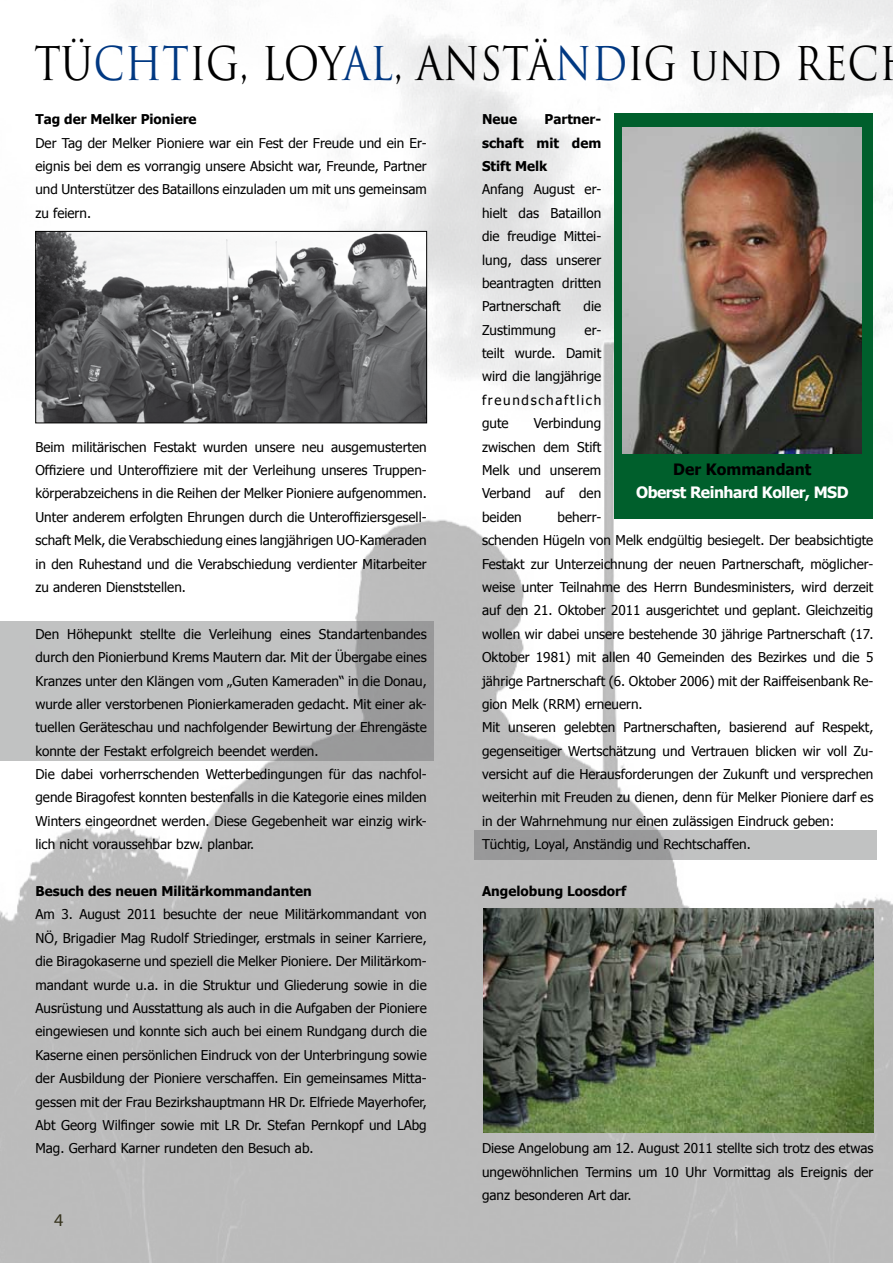
<style>
.page{position:relative;width:893px;height:1263px;background:#fff}
.page>*{position:absolute;margin:0;border:0;box-sizing:border-box;transform-origin:0 0}
.t1{font:45.3px "Trajan Pro";color:#000;scale:.86 1}
.t2{font:700 15.6px "Tahoma";letter-spacing:-.03em;color:#fff}
.t3{font:700 15.6px "Tahoma";color:#000}
.t4{font:13.5px/23.4px "Tahoma";color:#000;text-align:justify}
.t5{font:700 13.5px/23.4px "Tahoma";color:#000;text-align:justify}
.s1{color:#003882}
</style>
<div class="page">
<img style="left:0;top:0;width:893px;height:1263px">
<svg style="left:0;top:621px;width:434px;height:139px;background:#b8b9b9"></svg>
<div style="left:614px;top:114px;width:258px;height:405px;background:#005f2c"></div>
<img style="left:623px;top:128px;width:239px;height:326px">
<svg style="left:475px;top:830px;width:402px;height:29px;background:#adaeae"></svg>
<img style="left:38px;top:233px;width:387px;height:188px">
<div style="left:36px;top:231px;width:391px;height:192px;border:1px solid #000"></div>
<img style="left:483px;top:908px;width:390px;height:225px">
<svg style="left:54px;top:1214px;width:9px;height:12px"></svg>
<h1 class="t1" style="left:34px;top:34px;width:984px">TÜ<span class="s1">CHT</span>IG, LOY<span class="s1">AL</span>, ANSTÄ<span class="s1">ND</span>IG und REC</h1>
<p class="t5" style="left:35px;top:107px;width:163px">Tag der Melker Pioniere</p>
<p class="t4" style="left:35px;top:130px;width:393px">Der Tag der Melker Pioniere war ein Fest der Freude und ein Er&shy;eignis bei dem es vorrangig unsere Absicht war, Freunde, Partner und Unterstützer des Bataillons einzuladen um mit uns gemeinsam zu feiern.</p>
<p class="t4" style="left:35px;top:434px;width:393px">Beim militärischen Festakt wurden unsere neu ausgemusterten Offiziere und Unteroffiziere mit der Verleihung unseres Truppen&shy;körperabzeichens in die Reihen der Melker Pioniere aufgenommen.<br>Unter anderem erfolgten Ehrungen durch die Unteroffiziersgesell&shy;schaft Melk, die Verabschiedung eines langjährigen UO-Kameraden in den Ruhestand und die Verabschiedung verdienter Mitarbeiter zu anderen Dienststellen.</p>
<p class="t4" style="left:35px;top:621px;width:393px;text-align:left">Den Höhepunkt stellte die Verleihung eines Standartenbandes durch den Pionierbund Krems Mautern dar. Mit der Übergabe eines Kranzes unter den Klängen vom „Guten Kameraden“ in die Donau, wurde aller verstorbenen Pionierkameraden gedacht. Mit einer ak&shy;tuellen Geräteschau und nachfolgender Bewirtung der Ehrengäste konnte der Festakt erfolgreich beendet werden.<br>Die dabei vorherrschenden Wetterbedingungen für das nachfol&shy;gende Biragofest konnten bestenfalls in die Kategorie eines milden Winters eingeordnet werden. Diese Gegebenheit war einzig wirk&shy;lich nicht voraussehbar bzw. planbar.</p>
<p class="t5" style="left:35px;top:878px;width:278px">Besuch des neuen Militärkommandanten</p>
<p class="t4" style="left:35px;top:902px;width:393px">Am 3. August 2011 besuchte der neue Militärkommandant von NÖ, Brigadier Mag Rudolf Striedinger, erstmals in seiner Karriere, die Biragokaserne und speziell die Melker Pioniere. Der Militärkom&shy;mandant wurde u.a. in die Struktur und Gliederung sowie in die Ausrüstung und Ausstattung als auch in die Aufgaben der Pioniere eingewiesen und konnte sich auch bei einem Rundgang durch die Kaserne einen persönlichen Eindruck von der Unterbringung sowie der Ausbildung der Pioniere verschaffen. Ein gemeinsames Mitta&shy;gessen mit der Frau Bezirkshauptmann HR Dr. Elfriede Mayerhofer, Abt Georg Wilfinger sowie mit LR Dr. Stefan Pernkopf und LAbg Mag. Gerhard Karner rundeten den Besuch ab.</p>
<p class="t5" style="left:482px;top:107px;width:121px;text-indent:62px">Partner&shy;schaft mit dem Stift Melk</p>
<p class="t4" style="left:482px;top:177px;width:121px">Anfang August er&shy;hielt das Bataillon die freudige Mittei&shy;lung, dass unserer beantragten dritten Partnerschaft</p>
<p class="t5" style="left:482px;top:107px;width:37px">Neue</p>
<p class="t4" style="left:584px;top:294px;width:19px">die</p>
<p class="t4" style="left:482px;top:317px;width:75px">Zustimmung</p>
<p class="t4" style="left:482px;top:317px;width:121px;text-indent:102px">er&shy;teilt wurde. Damit wird die langjährige freundschaftlich gute</p>
<p class="t4" style="left:482px;top:411px;width:121px;text-indent:52px">Verbindung zwischen dem Stift Melk und unserem Verband auf den beiden</p>
<p class="t3" style="left:673px;top:458px;width:140px">Der Kommandant</p>
<p class="t2" style="left:636px;top:482px;width:214px">Oberst Reinhard Koller, MSD</p>
<p class="t4" style="left:482px;top:504px;width:393px;text-align:left;text-indent:76px">beherr-<br>schenden Hügeln von Melk endgültig besiegelt. Der beabsichtigte Festakt zur Unterzeichnung der neuen Partnerschaft, möglicher&shy;weise unter Teilnahme des Herrn Bundesministers, wird derzeit auf den 21. Oktober 2011 ausgerichtet und geplant. Gleichzeitig wollen wir dabei unsere bestehende 30 jährige Partnerschaft (17.<br>Oktober 1981) mit allen 40 Gemeinden des Bezirkes und die 5 jährige Partnerschaft (6. Oktober 2006) mit der Raiffeisenbank Re&shy;gion Melk (RRM) erneuern.<br>Mit unseren gelebten Partnerschaften, basierend auf Respekt, gegenseitiger Wertschätzung und Vertrauen blicken wir voll Zu&shy;versicht auf die Herausforderungen der Zukunft und versprechen weiterhin mit Freuden zu dienen, denn für Melker Pioniere darf es in der Wahrnehmung nur einen zulässigen Eindruck geben:<br>Tüchtig, Loyal, Anständig und Rechtschaffen.</p>
<p class="t5" style="left:482px;top:878px;width:146px">Angelobung Loosdorf</p>
<p class="t4" style="left:482px;top:1136px;width:393px">Diese Angelobung am 12. August 2011 stellte sich trotz des etwas ungewöhnlichen Termins um 10 Uhr Vormittag als Ereignis der ganz besonderen Art dar.</p>
</div>
